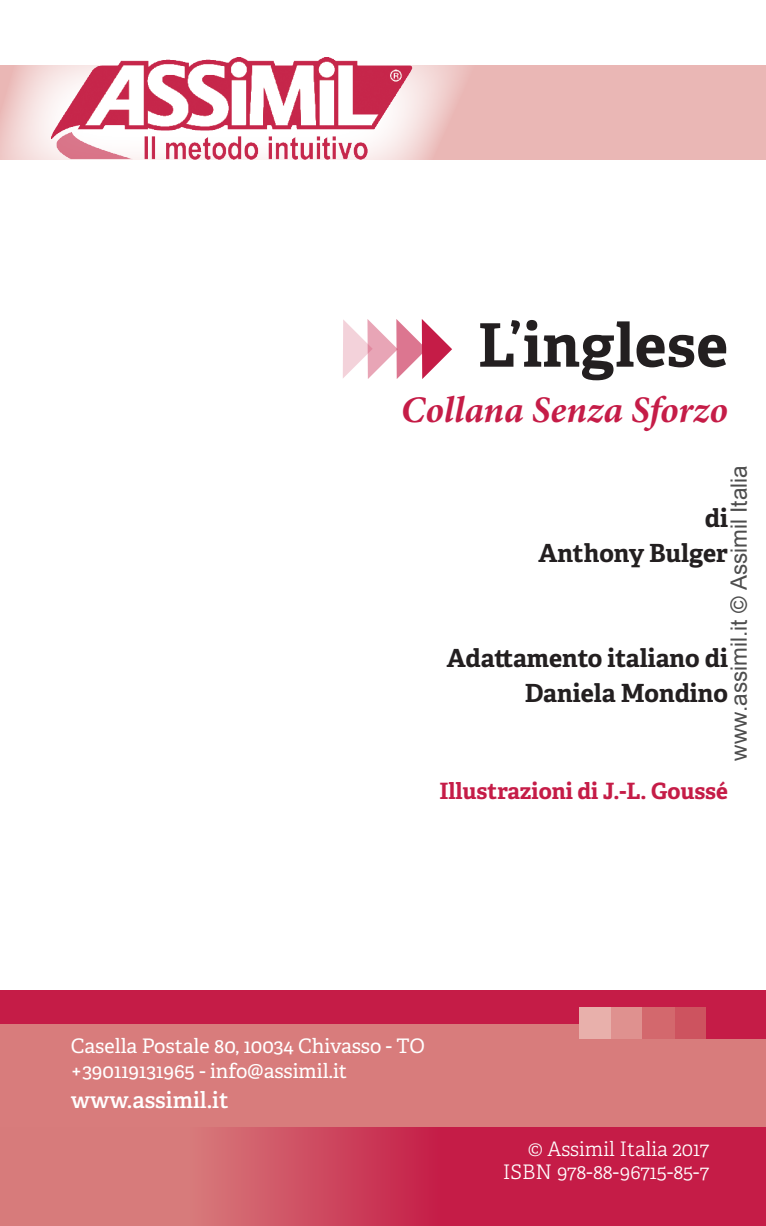
<style>
.page{position:relative;width:766px;height:1226px;background:#fff}
.page>*{position:absolute;margin:0;border:0;box-sizing:border-box;transform-origin:0 0}
.t1{font:700 60px "Adelle";letter-spacing:.01em;color:#231f20}
.t2{font:italic 700 37.5px "Minion Pro";color:#c51c47}
.t3{font:700 25px/35px "Adelle";color:#231f20;text-align:right}
.t4{font:22.5px "Arial";color:rgb(0 0 0/.7)}
.t5{font:700 22.5px "Adelle";color:#c51c47}
.t6{font:600 22.5px "Adelle Basic";color:#fff}
.t7{font:20px/25px "Adelle Basic";color:#fff}
.t8{font:300 20px/22.5px "Adelle Basic";color:#fff;text-align:right}
</style>
<div class="page">
<div style="left:0;top:1023px;width:765px;height:203px;background:#d87c7c"></div>
<svg style="left:214px;top:1127px;width:551px;height:99px;background:#c82d50"></svg>
<div style="left:0;top:990px;width:765px;height:33px;background:#c51c47"></div>
<div style="left:610px;top:1007px;width:32px;height:32px;background:#df918f"></div>
<div style="left:579px;top:1007px;width:31px;height:32px;background:#e8b0ab"></div>
<div style="left:674px;top:1007px;width:32px;height:32px;background:#cd535f"></div>
<div style="left:642px;top:1007px;width:32px;height:32px;background:#d3686d"></div>
<div style="left:706px;top:1007px;width:59px;height:32px;background:#c51c47"></div>
<svg style="left:343px;top:319px;width:109px;height:60px"></svg>
<div style="left:0;top:65px;width:765px;height:95px;background:#eab7b5"></div>
<svg style="left:0;top:65px;width:463px;height:95px"></svg>
<img style="left:52px;top:57px;width:360px;height:103px">
<h1 class="t1" style="left:478px;top:302px;width:251px">L’inglese</h1>
<h2 class="t2" style="left:401px;top:383px;width:328px">Collana Senza Sforzo</h2>
<p class="t4" style="left:724px;top:761px;width:297px;rotate:-90deg">www.assimil.it © Assimil Italia</p>
<p class="t3" style="left:538px;top:499px;width:191px">di<br>Anthony Bulger</p>
<p class="t3" style="left:446px;top:639px;width:283px">Adattamento italiano di<br>Daniela Mondino</p>
<p class="t5" style="left:439px;top:774px;width:290px">Illustrazioni di J.-L. Goussé</p>
<p class="t7" style="left:71px;top:1034px;width:355px">Casella Postale 80, 10034 Chivasso - TO +390119131965 - info@assimil.it</p>
<p class="t6" style="left:71px;top:1086px;width:159px">www.assimil.it</p>
<p class="t8" style="left:502px;top:1138px;width:208px">© Assimil Italia 2017<br>ISBN 978-88-96715-85-7</p>
</div>
